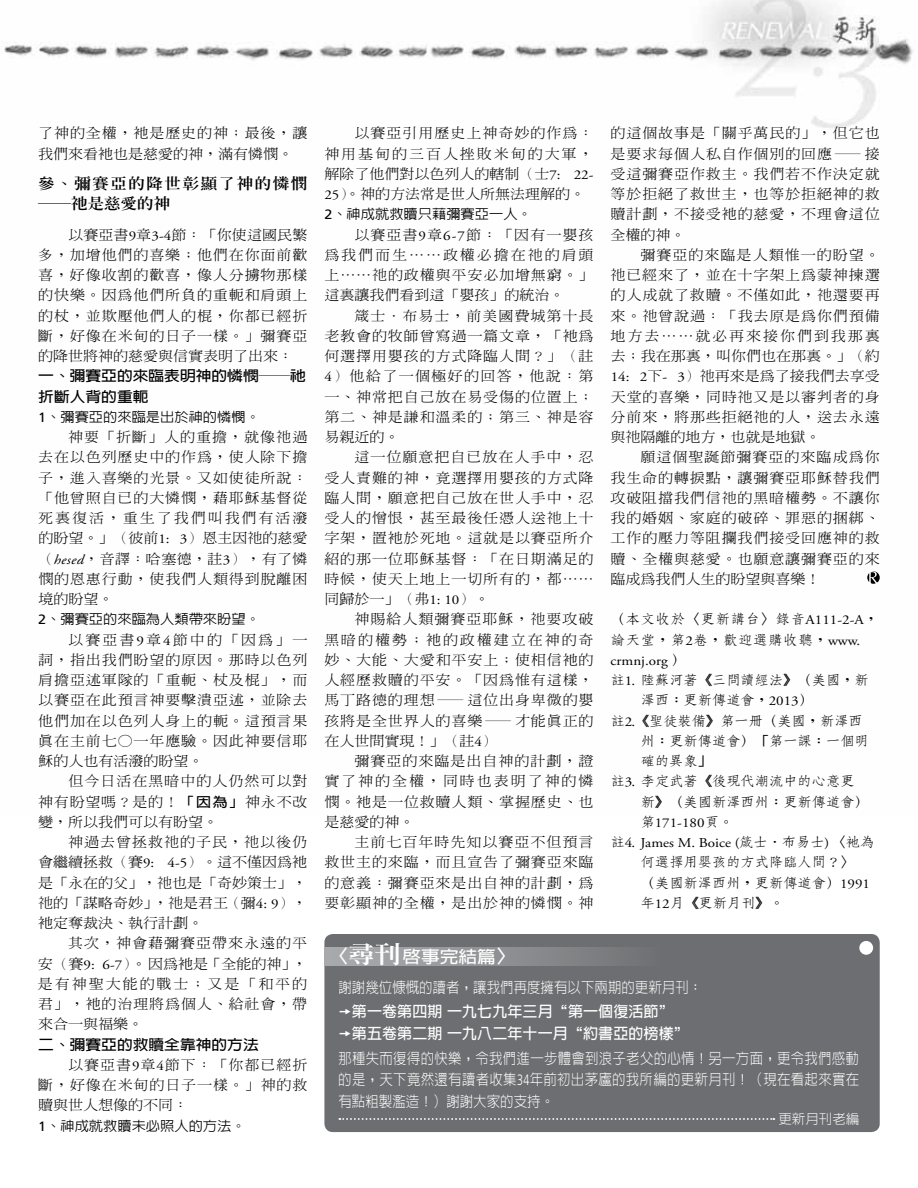
<style>
.page{position:relative;width:918px;height:1188px;background:#fff}
.page>*{position:absolute;margin:0;border:0;box-sizing:border-box;transform-origin:0 0}
.t1{font:700 16.8px "AR Hei B5";color:#fff;scale:1.11 1}
.t2{font:300 15px/21.8px "AR Hei B5";color:#fff;text-align:justify;scale:.9 1}
.t3{font:700 15px/21.8px "AR Hei B5";letter-spacing:.01em;color:#fff}
.t4{font:800 15px/20.2px "AR Ming B5";letter-spacing:.095em;color:#000;scale:1.1 1}
.t5{font:700 14.25px/20.2px "AR Hei B5";color:#000;scale:1.11 1}
.t6{font:300 13.5px/20.2px "AR Ming B5";letter-spacing:.06em;color:#000;text-align:justify;scale:1.11 1}
.t7{font:500 13.5px/20.2px "AR Fang Song B5";letter-spacing:-.05em;color:#000;scale:1.11 1}
.t8{font:500 13.5px "AR Hei B5";color:#000;scale:1.06 1}
.t9{font:13.5px/20.2px "Adobe Garamond Pro";color:#000;scale:1.11 1}
.t10{font:500 13.5px/20.2px "AR Fang Song B5";color:#000;scale:1.11 1}
.t11{font:300 13.5px/20.2px "AR Ming B5";color:#000;scale:1.11 1}
.t12{font:300 13.5px "AR Hei B5";color:#fff}
.s1{font-family:"Adobe Garamond Pro";font-weight:400}
.s2{font-family:"Frutiger LT Std";font-weight:400}
.s3{font-family:"Adobe Garamond Pro";font-weight:400;font-style:italic}
.s4{font-family:"AR Hei B5";font-weight:700}
.s5{font-family:"AR Fang Song B5";font-weight:500}
.s6{font-size:18.6px}
.s7{font-family:"AR Ming B5";font-weight:800;font-size:23.55px}
.s8{font-family:"Frutiger LT Std"}
</style>
<div class="page">
<img style="left:4px;top:0;width:910px;height:128px">
<div style="left:324px;top:934px;width:556px;height:198px;background:#6d6e71;border-radius:9px"></div>
<div style="left:324px;top:947px;width:336px;height:18px;background:linear-gradient(to right,#acaeb1,#717375)"></div>
<svg style="left:339px;top:1118px;width:435px;height:2px"></svg>
<div style="left:859px;top:941px;width:14px;height:14px;background:#fff;border-radius:50%"></div>
<svg style="left:867px;top:571px;width:13px;height:13px"></svg>
<p class="t11" style="left:38px;top:123px;width:244px">了神的全權，衪是歷史的神；最後，讓我們來看衪也是慈愛的神，滿有憐憫。</p>
<p class="t4" style="left:38px;top:173px;width:246px">參、彌賽亞的降世彰顯了神的憐憫─祂是慈愛的神</p>
<p class="t6" style="left:38px;top:224px;width:244px;text-indent:30px">以賽亞書<span class="s1">9</span>章<span class="s1">3-4</span>節：「你使這國民繁多，加增他們的喜樂；他們在你面前歡喜，好像收割的歡喜，像人分擄物那樣的快樂。因為他們所負的重軛和肩頭上的杖，並欺壓他們人的棍，你都已經折斷，好像在米甸的日子一樣。」彌賽亞的降世將神的慈愛與信實表明了出來：</p>
<p class="t5" style="left:38px;top:366px;width:243px">一、彌賽亞的來臨表明神的憐憫──祂折斷人背的重軛</p>
<p class="t8" style="left:38px;top:410px;width:211px"><span class="s2">1</span>、彌賽亞的來臨是出於神的憐憫。</p>
<p class="t6" style="left:38px;top:427px;width:244px;text-indent:30px">神要「折斷」人的重擔，就像祂過去在以色列歷史中的作為，使人除下擔子，進入喜樂的光景。又如使徒所說：「他曾照自已的大憐憫，藉耶穌基督從死裏復活，重生了我們叫我們有活潑的盼望。」（彼前<span class="s1">1: 3</span>）恩主因祂的慈愛（<span class="s3">hesed</span>，音譯：哈塞德，註<span class="s1">3</span>），有了憐憫的恩惠行動，使我們人類得到脫離困境的盼望。</p>
<p class="t8" style="left:38px;top:612px;width:211px"><span class="s2">2</span>、彌賽亞的來臨為人類帶來盼望。</p>
<p class="t6" style="left:38px;top:629px;width:244px;text-indent:30px">以賽亞書<span class="s1">9</span>章<span class="s1">4</span>節中的「因為」一詞，指出我們盼望的原因。那時以色列肩擔亞述軍隊的「重軛、杖及棍」，而以賽亞在此預言神要擊潰亞述，並除去他們加在以色列人身上的軛。這預言果真在主前七○一年應驗。因此神要信耶穌的人也有活潑的盼望。</p>
<p class="t6" style="left:38px;top:771px;width:244px;text-indent:30px">但今日活在黑暗中的人仍然可以對神有盼望嗎？是的！<span class="s4">「因為」</span>神永不改變，所以我們可以有盼望。</p>
<p class="t6" style="left:38px;top:832px;width:244px;text-indent:30px">神過去曾拯救祂的子民，祂以後仍會繼續拯救（賽<span class="s1">9: 4-5</span>）。這不僅因為衪是「永在的父」，祂也是「奇妙策士」，祂的「謀略奇妙」，祂是君王（彌<span class="s1">4: 9</span>），衪定奪裁決、執行計劃。</p>
<p class="t6" style="left:38px;top:933px;width:244px;text-indent:30px">其次，神會藉彌賽亞帶來永遠的平安（賽<span class="s1">9: 6-7</span>）。因為衪是「全能的神」，是有神聖大能的戰士；又是「和平的君」，衪的治理將為個人、給社會，帶來合一與福樂。</p>
<p class="t5" style="left:38px;top:1034px;width:200px">二、彌賽亞的救贖全靠神的方法</p>
<p class="t6" style="left:38px;top:1055px;width:244px;text-indent:30px">以賽亞書<span class="s1">9</span>章<span class="s1">4</span>節下：「你都已經折斷，好像在米甸的日子一樣。」神的救贖與世人想像的不同：</p>
<p class="t8" style="left:38px;top:1119px;width:197px"><span class="s2">1</span>、神成就救贖未必照人的方法。</p>
<p class="t6" style="left:324px;top:123px;width:244px;text-indent:30px">以賽亞引用歷史上神奇妙的作為：神用基甸的三百人挫敗米甸的大軍，解除了他們對以色列人的轄制（士<span class="s1">7: 22- 25</span>）。神的方法常是世人所無法理解的。</p>
<p class="t8" style="left:324px;top:207px;width:197px"><span class="s2">2</span>、神成就救贖只藉彌賽亞一人。</p>
<p class="t6" style="left:324px;top:224px;width:244px;text-indent:30px">以賽亞書<span class="s1">9</span>章<span class="s1">6-7</span>節：「因有一嬰孩為我們而生……政權必擔在祂的肩頭上……祂的政權與平安必加增無窮。」這裏讓我們看到這「嬰孩」的統治。</p>
<p class="t6" style="left:324px;top:305px;width:244px;text-indent:30px">箴士．布易士，前美國費城第十長老教會的牧師曾寫過一篇文章，「衪為何選擇用嬰孩的方式降臨人間？」（註<span class="s1">4</span>）他給了一個極好的回答，他說：第一、神常把自己放在易受傷的位置上；第二、神是謙和溫柔的；第三、神是容易親近的。</p>
<p class="t6" style="left:324px;top:447px;width:244px;text-indent:30px">這一位願意把自已放在人手中，忍受人責難的神，竟選擇用嬰孩的方式降臨人間，願意把自己放在世人手中，忍受人的憎恨，甚至最後任憑人送祂上十字架，置衪於死地。這就是以賽亞所介紹的那一位耶穌基督：「在日期滿足的時候，使天上地上一切所有的，都……同歸於一」（弗<span class="s1">1: 10</span>）。</p>
<p class="t6" style="left:324px;top:609px;width:244px;text-indent:30px">神賜給人類彌賽亞耶穌，祂要攻破黑暗的權勢；衪的政權建立在神的奇妙、大能、大愛和平安上；使相信衪的人經歷救贖的平安。「因為惟有這樣，馬丁路德的理想—這位出身卑微的嬰孩將是全世界人的喜樂—才能真正的在人世間實現！」（註<span class="s1">4</span>）</p>
<p class="t6" style="left:324px;top:751px;width:244px;text-indent:30px">彌賽亞的來臨是出自神的計劃，證實了神的全權，同時也表明了神的憐憫。衪是一位救贖人類、掌握歷史、也是慈愛的神。</p>
<p class="t6" style="left:324px;top:832px;width:244px;text-indent:30px">主前七百年時先知以賽亞不但預言救世主的來臨，而且宣告了彌賽亞來臨的意義：彌賽亞來是出自神的計劃，為要彰顯神的全權，是出於神的憐憫。神</p>
<p class="t6" style="left:611px;top:123px;width:244px">的這個故事是「關乎萬民的」，但它也是要求每個人私自作個別的回應—接受這彌賽亞作救主。我們若不作決定就等於拒絕了救世主，也等於拒絕神的救贖計劃，不接受衪的慈愛，不理會這位全權的神。</p>
<p class="t6" style="left:611px;top:245px;width:244px;text-indent:30px">彌賽亞的來臨是人類惟一的盼望。祂已經來了，並在十字架上為蒙神揀選的人成就了救贖。不僅如此，祂還要再來。祂曾說過：「我去原是為你們預備地方去……就必再來接你們到我那裏去；我在那裏，叫你們也在那裏。」（約<span class="s1">14: 2</span>下<span class="s1">- 3</span>）祂再來是為了接我們去享受天堂的喜樂，同時祂又是以審判者的身分前來，將那些拒絕祂的人，送去永遠與祂隔離的地方，也就是地獄。</p>
<p class="t6" style="left:611px;top:447px;width:244px;text-indent:30px">願這個聖誕節彌賽亞的來臨成為你我生命的轉捩點，讓彌賽亞耶穌替我們攻破阻擋我們信祂的黑暗權勢。不讓你我的婚姻、家庭的破碎、罪惡的捆綁、工作的壓力等阻攔我們接受回應神的救贖、全權與慈愛。也願意讓彌賽亞的來臨成為我們人生的盼望與喜樂！</p>
<p class="t10" style="left:611px;top:609px;width:243px">（本文收於〈更新講台〉錄音<span class="s1">A111-2-A</span>，論天堂，第<span class="s1">2</span>卷，歡迎選購收聽，<span class="s1">www.</span></p>
<p class="t9" style="left:611px;top:651px;width:69px">crmnj.org <span class="s5">）</span></p>
<p class="t7" style="left:611px;top:670px;width:235px">註<span class="s1">1.</span> 陸蘇河著《三問讀經法》（美國，新</p>
<p class="t7" style="left:641px;top:690px;width:158px">澤西：更新傳道會，<span class="s1">2013</span>）</p>
<p class="t7" style="left:611px;top:710px;width:229px">註<span class="s1">2.</span>《聖徒裝備》第一冊（美國，新澤西</p>
<p class="t7" style="left:641px;top:731px;width:208px">州：更新傳道會）「第一課：一個明</p>
<p class="t7" style="left:641px;top:751px;width:66px">確的異象」</p>
<p class="t7" style="left:611px;top:771px;width:222px">註<span class="s1">3.</span> 李定武著《後現代潮流中的心意更</p>
<p class="t7" style="left:641px;top:791px;width:208px">新》（美國新澤西州：更新傳道會）</p>
<p class="t9" style="left:611px;top:813px;width:240px;text-indent:30px"><span class="s5">第</span>171-180<span class="s5">頁。<br>註</span>4. James M. Boice (<span class="s5">箴士．布易士</span>)<span class="s5">〈衪為</span></p>
<p class="t7" style="left:641px;top:852px;width:208px">何選擇用嬰孩的方式降臨人間？〉（美國新澤西州，更新傳道會）<span class="s1">1991</span>年<span class="s1">12</span>月《更新月刊》。</p>
<p class="t1" style="left:328px;top:948px;width:172px"><span class="s6">〈</span><span class="s7">尋刊</span>啟事完結篇<span class="s6">〉</span></p>
<p class="t2" style="left:338px;top:977px;width:406px">謝謝幾位慷慨的讀者，讓我們再度擁有以下兩期的更新月刊：</p>
<p class="t3" style="left:352px;top:1001px;width:338px">第一卷第四期一九七九年三月“第一個復活節”第五卷第二期一九八二年十一月“約書亞的榜樣”</p>
<p class="t2" style="left:338px;top:1047px;width:581px">那種失而復得的快樂，令我們進一步體會到浪子老父的心情！另一方面，更令我們感動的是，天下竟然還有讀者收集<span class="s8">34</span>年前初出茅廬的我所編的更新月刊！（現在看起來實在有點粗製濫造！）謝謝大家的支持。</p>
<p class="t12" style="left:778px;top:1112px;width:82px">更新月刊老編</p>
</div>
